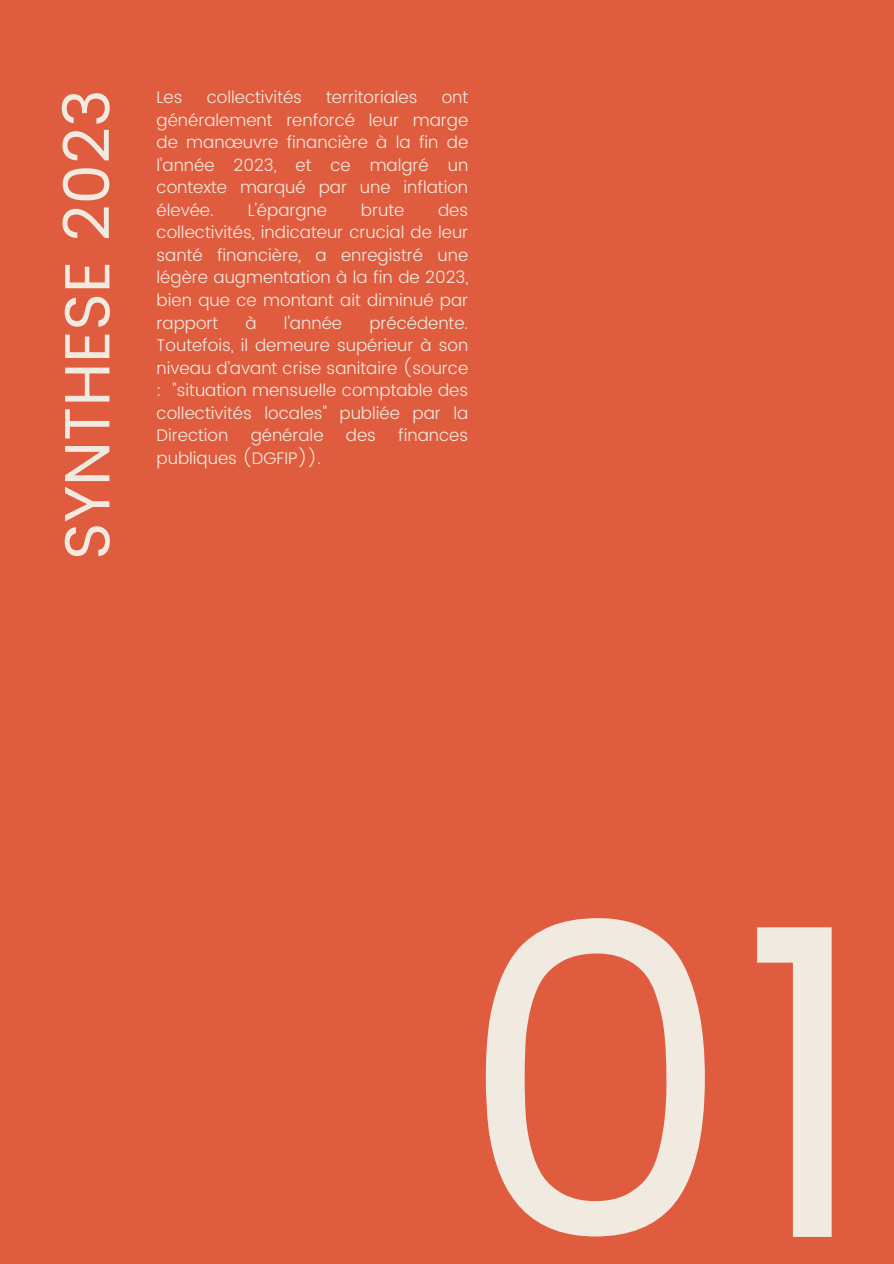
<style>
.page{position:relative;width:894px;height:1264px;background:#fff}
.page>*{position:absolute;margin:0;border:0;box-sizing:border-box;transform-origin:0 0}
.t1{font:435.9px "Poppins";color:#f1eae0}
.t2{font:63.9px "Poppins";color:#f1eae0}
.t3{font:300 16.8px/22.5px "Poppins";color:#f1ebe1;text-align:justify}
</style>
<div class="page">
<div style="left:0;top:0;width:893px;height:1263px;background:#df5c3e"></div>
<h1 class="t2" style="left:50px;top:560px;width:472px;rotate:-90deg">SYNTHESE 2023</h1>
<p class="t3" style="left:156px;top:86px;width:27px">Les</p>
<p class="t3" style="left:207px;top:86px;width:97px">collectivités</p>
<p class="t3" style="left:326px;top:86px;width:93px">territoriales</p>
<p class="t3" style="left:156px;top:86px;width:313px;text-indent:285px">ont généralement renforcé leur marge de manœuvre financière à la fin de l'année 2023, et ce malgré un contexte marqué par une inflation élevée.</p>
<p class="t3" style="left:248px;top:199px;width:81px">L'épargne</p>
<p class="t3" style="left:361px;top:199px;width:45px">brute</p>
<p class="t3" style="left:156px;top:199px;width:313px;text-indent:281px">des collectivités, indicateur crucial de leur santé financière, a enregistré une légère augmentation à la fin de 2023, bien que ce montant ait diminué par rapport</p>
<p class="t3" style="left:245px;top:311px;width:13px">à</p>
<p class="t3" style="left:284px;top:311px;width:60px">l'année</p>
<p class="t3" style="left:156px;top:311px;width:313px;text-indent:213px">précédente.<br>Toutefois, il demeure supérieur à son niveau d’avant crise sanitaire (source : "situation mensuelle comptable des collectivités locales" publiée par la Direction</p>
<p class="t3" style="left:250px;top:424px;width:74px">générale</p>
<p class="t3" style="left:346px;top:424px;width:32px">des</p>
<p class="t3" style="left:398px;top:424px;width:71px">finances</p>
<p class="t3" style="left:156px;top:446px;width:166px">publiques (DGFIP)).</p>
<p class="t1" style="left:457px;top:831px;width:419px">01</p>
</div>
